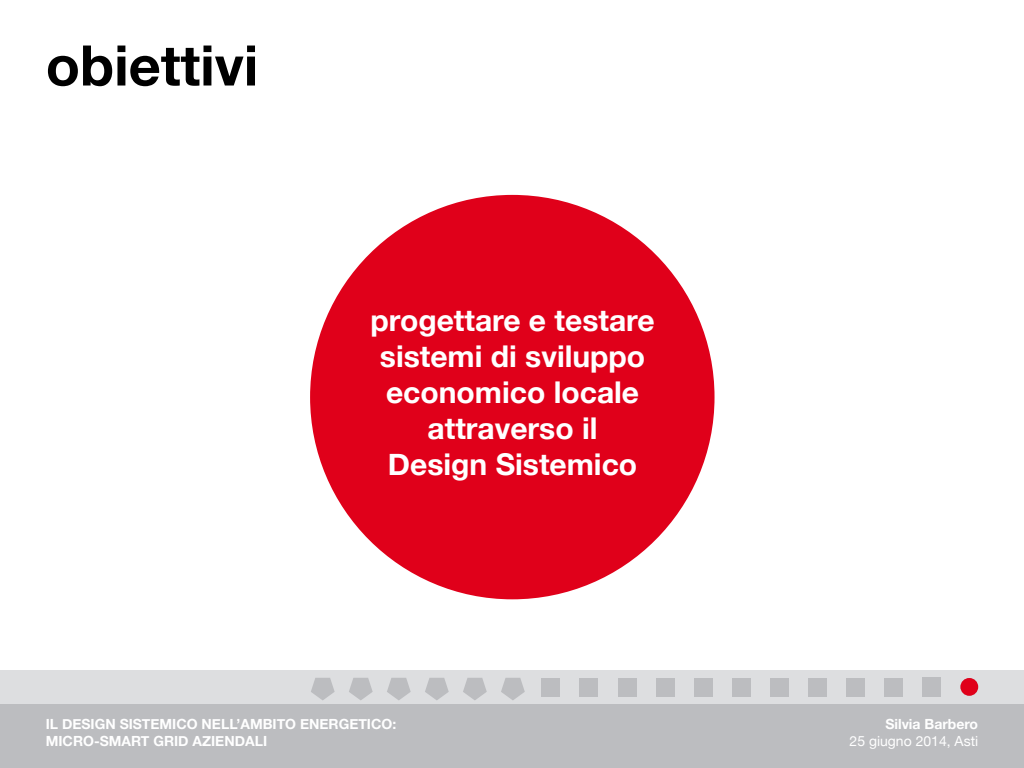
<style>
.page{position:relative;width:1024px;height:768px;background:#fff}
.page>*{position:absolute;margin:0;border:0;box-sizing:border-box;transform-origin:0 0}
.t1{font:700 56px "Helvetica Neue";color:#000}
.t2{font:700 30px/36px "Helvetica Neue";color:#fff;text-align:center}
.t3{font:700 14px/16.8px "Helvetica Neue";color:#fff}
.t4{font:14px "Helvetica Neue";color:#fff}
</style>
<div class="page">
<div style="left:0;top:671px;width:1024px;height:34px;background:#dddee0"></div>
<div style="left:0;top:705px;width:1024px;height:63px;background:#bcbdc0"></div>
<svg style="left:311px;top:678px;width:24px;height:22px"></svg>
<div style="left:618px;top:678px;width:18px;height:18px;background:#bcbdc0"></div>
<div style="left:580px;top:678px;width:18px;height:18px;background:#bcbdc0"></div>
<div style="left:542px;top:678px;width:18px;height:18px;background:#bcbdc0"></div>
<div style="left:656px;top:678px;width:18px;height:18px;background:#bcbdc0"></div>
<div style="left:694px;top:678px;width:18px;height:18px;background:#bcbdc0"></div>
<div style="left:732px;top:678px;width:18px;height:18px;background:#bcbdc0"></div>
<div style="left:770px;top:678px;width:19px;height:18px;background:#bcbdc0"></div>
<div style="left:808px;top:678px;width:19px;height:18px;background:#bcbdc0"></div>
<div style="left:846px;top:678px;width:19px;height:18px;background:#bcbdc0"></div>
<div style="left:884px;top:678px;width:19px;height:18px;background:#bcbdc0"></div>
<div style="left:922px;top:678px;width:19px;height:9px;background:#bcbdc0"></div>
<div style="left:922px;top:687px;width:19px;height:9px;background:#bcbdc0"></div>
<svg style="left:349px;top:678px;width:24px;height:22px"></svg>
<svg style="left:387px;top:678px;width:24px;height:22px"></svg>
<svg style="left:425px;top:678px;width:24px;height:22px"></svg>
<svg style="left:463px;top:678px;width:24px;height:22px"></svg>
<svg style="left:501px;top:678px;width:24px;height:22px"></svg>
<div style="left:310px;top:195px;width:405px;height:404px;background:#e0001a;border-radius:50%"></div>
<div style="left:960px;top:678px;width:18px;height:18px;background:#e0001a;border-radius:50%"></div>
<p class="t1" style="left:46px;top:22px;width:214px">obiettivi</p>
<p class="t2" style="left:371px;top:303px;width:285px">progettare e testare</p>
<p class="t2" style="left:380px;top:339px;width:267px">sistemi di sviluppo economico locale attraverso il</p>
<p class="t2" style="left:388px;top:447px;width:251px">Design Sistemico</p>
<p class="t3" style="left:46px;top:716px;width:352px">IL DESIGN SISTEMICO NELL’AMBITO ENERGETICO:<br>MICRO-SMART GRID AZIENDALI</p>
<p class="t3" style="left:885px;top:716px;width:94px">Silvia Barbero</p>
<p class="t4" style="left:850px;top:731px;width:130px">25 giugno 2014, Asti</p>
</div>
